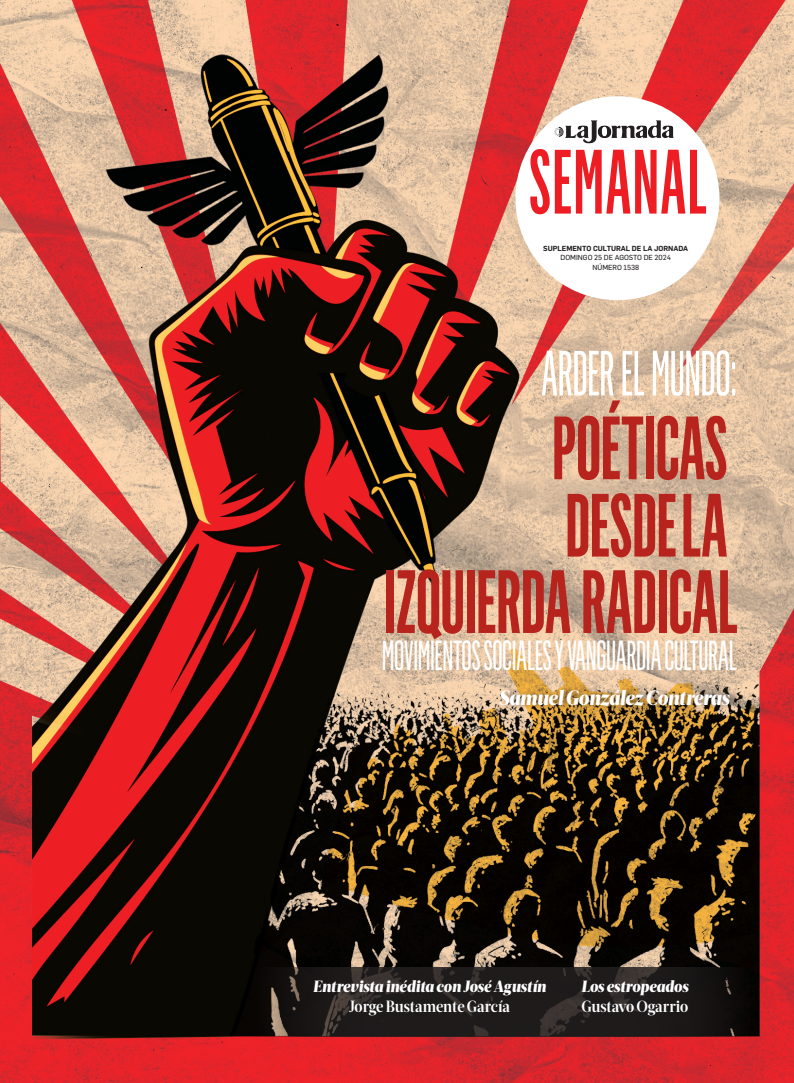
<style>
.page{position:relative;width:794px;height:1083px;background:#fff}
.page>*{position:absolute;margin:0;border:0;box-sizing:border-box;transform-origin:0 0}
.t1{font:500 89.4px "Flama Ultracond";letter-spacing:.015em;color:#ee1d23;scale:.9 1}
.t2{font:600 88px/76.8px "Flama Ultracond";letter-spacing:-.005em;color:#b7241d;text-align:right;scale:.9 1}
.t3{font:62.6px "Flama Ultracond Basic";letter-spacing:-.01em;color:#fff;scale:.9 1}
.t4{font:41.2px "Flama Ultracond Basic";letter-spacing:-.01em;color:#fff;scale:.9 1}
.t5{font:italic 900 20.7px "Acta Headline";letter-spacing:-.015em;color:#fff;scale:.9 1}
.t6{font:italic 900 16.2px "Acta Headline";color:#fff;scale:.9 1}
.t7{font:700 16.2px "Acta Headline";letter-spacing:-.01em;color:#fff;scale:.9 1}
.t8{font:7.2px/9.6px "Flama Basic";color:#231f20;text-align:center}
.t9{font:600 7.2px "Flama";color:#231f20}
</style>
<div class="page">
<img style="left:0;top:0;width:794px;height:1083px">
<div style="left:515px;top:96px;width:204px;height:204px;background:#fff;border-radius:50%"></div>
<img style="left:583px;top:120px;width:78px;height:23px">
<div style="left:500px;top:685px;width:240px;height:26px;background:#231f20;opacity:.5"></div>
<svg style="left:254px;top:968px;width:499px;height:69px;background:#211c1c"></svg>
<h1 class="t1" style="left:528px;top:128px;width:200px">SEMANAL</h1>
<p class="t9" style="left:543px;top:243px;width:147px">SUPLEMENTO CULTURAL DE LA JORNADA</p>
<p class="t8" style="left:560px;top:253px;width:112px">DOMINGO 25 DE AGOSTO DE 2024<br>NÚMERO 1538</p>
<h3 class="t3" style="left:541px;top:336px;width:219px">ARDER EL MUNDO:</h3>
<h2 class="t2" style="left:384px;top:409px;width:395px">POÉTICAS<br>DESDE LA<br>IZQUIERDA RADICAL</h2>
<h3 class="t4" style="left:382px;top:631px;width:396px">MOVIMIENTOS SOCIALES Y VANGUARDIA CULTURAL</h3>
<p class="t5" style="left:499px;top:685px;width:257px">Samuel González Contreras</p>
<p class="t6" style="left:313px;top:977px;width:260px">Entrevista inédita con José Agustín</p>
<p class="t7" style="left:349px;top:996px;width:180px">Jorge Bustamente García</p>
<p class="t6" style="left:581px;top:977px;width:120px">Los estropeados</p>
<p class="t7" style="left:581px;top:996px;width:120px">Gustavo Ogarrio</p>
</div>
